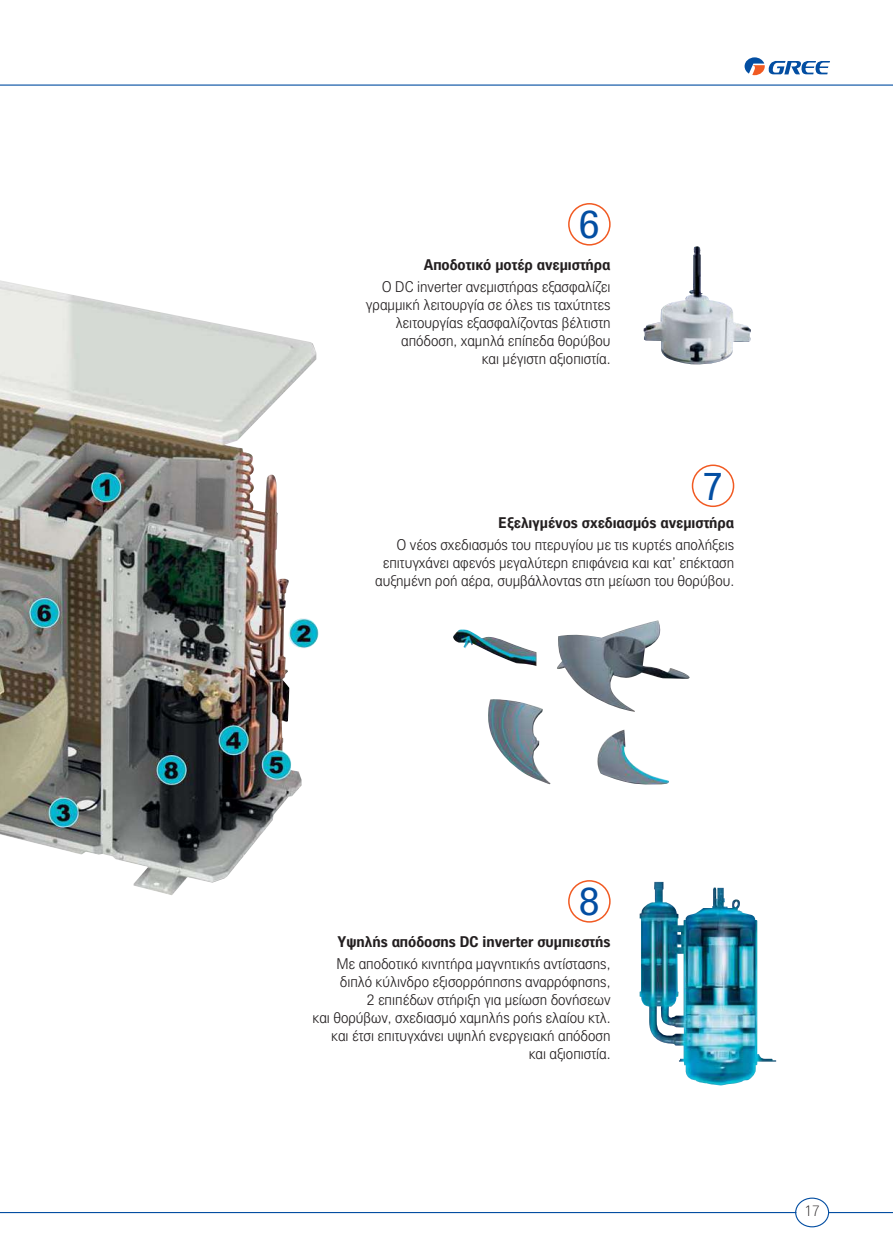
<style>
.page{position:relative;width:893px;height:1255px;background:#fff}
.page>*{position:absolute;margin:0;border:0;box-sizing:border-box;transform-origin:0 0}
.t1{font:39px "PF Paperback";color:#034ea2}
.t2{font:300 15px/18px "PF Paperback";color:#231f20;text-align:right}
.t3{font:700 15px "PF Paperback";color:#231f20}
.t4{font:100 15px "PF Paperback";color:#231f20}
</style>
<div class="page">
<hr style="left:0;top:1211px;width:893px;height:1px;background:#034ea2">
<svg style="left:745px;top:57px;width:85px;height:18px"></svg>
<svg style="left:795px;top:1197px;width:34px;height:30px"></svg>
<hr style="left:0;top:84px;width:893px;height:2px;background:#034ea2">
<img style="left:0;top:280px;width:319px;height:615px">
<svg style="left:568px;top:203px;width:43px;height:42px"></svg>
<svg style="left:692px;top:464px;width:42px;height:43px"></svg>
<svg style="left:568px;top:880px;width:43px;height:42px"></svg>
<img style="left:640px;top:881px;width:136px;height:204px">
<img style="left:644px;top:246px;width:107px;height:118px">
<img style="left:453px;top:620px;width:237px;height:165px">
<h1 class="t1" style="left:579px;top:210px;width:22px">6</h1>
<p class="t3" style="left:424px;top:259px;width:188px">Αποδοτικό μοτέρ ανεμιστήρα</p>
<p class="t2" style="left:366px;top:279px;width:246px">Ο DC inverter ανεμιστήρας εξασφαλίζει γραμμική λειτουργία σε όλες τις ταχύτητες λειτουργίας εξασφαλίζοντας βέλτιστη απόδοση, χαμηλά επίπεδα θορύβου<br>και μέγιστη αξιοπιστία.</p>
<h1 class="t1" style="left:703px;top:471px;width:22px">7</h1>
<p class="t3" style="left:499px;top:517px;width:237px">Εξελιγμένος σχεδιασμός ανεμιστήρα</p>
<p class="t2" style="left:375px;top:537px;width:361px">Ο νέος σχεδιασμός του πτερυγίου με τις κυρτές απολήξεις επιτυγχάνει αφενός μεγαλύτερη επιφάνεια και κατ’ επέκταση αυξημένη ροή αέρα, συμβάλλοντας στη μείωση του θορύβου.</p>
<h1 class="t1" style="left:579px;top:887px;width:22px">8</h1>
<p class="t3" style="left:338px;top:936px;width:274px">Υψηλής απόδοσης DC inverter συμπιεστής</p>
<p class="t2" style="left:313px;top:956px;width:299px">Με αποδοτικό κινητήρα μαγνητικής αντίστασης, διπλό κύλινδρο εξισορρόπησης αναρρόφησης,<br>2 επιπέδων στήριξη για μείωση δονήσεων<br>και θορύβων, σχεδιασμό χαμηλής ροής ελαίου κτλ. και έτσι επιτυγχάνει υψηλή ενεργειακή απόδοση και αξιοπιστία.</p>
<p class="t4" style="left:804px;top:1202px;width:17px">17</p>
</div>
